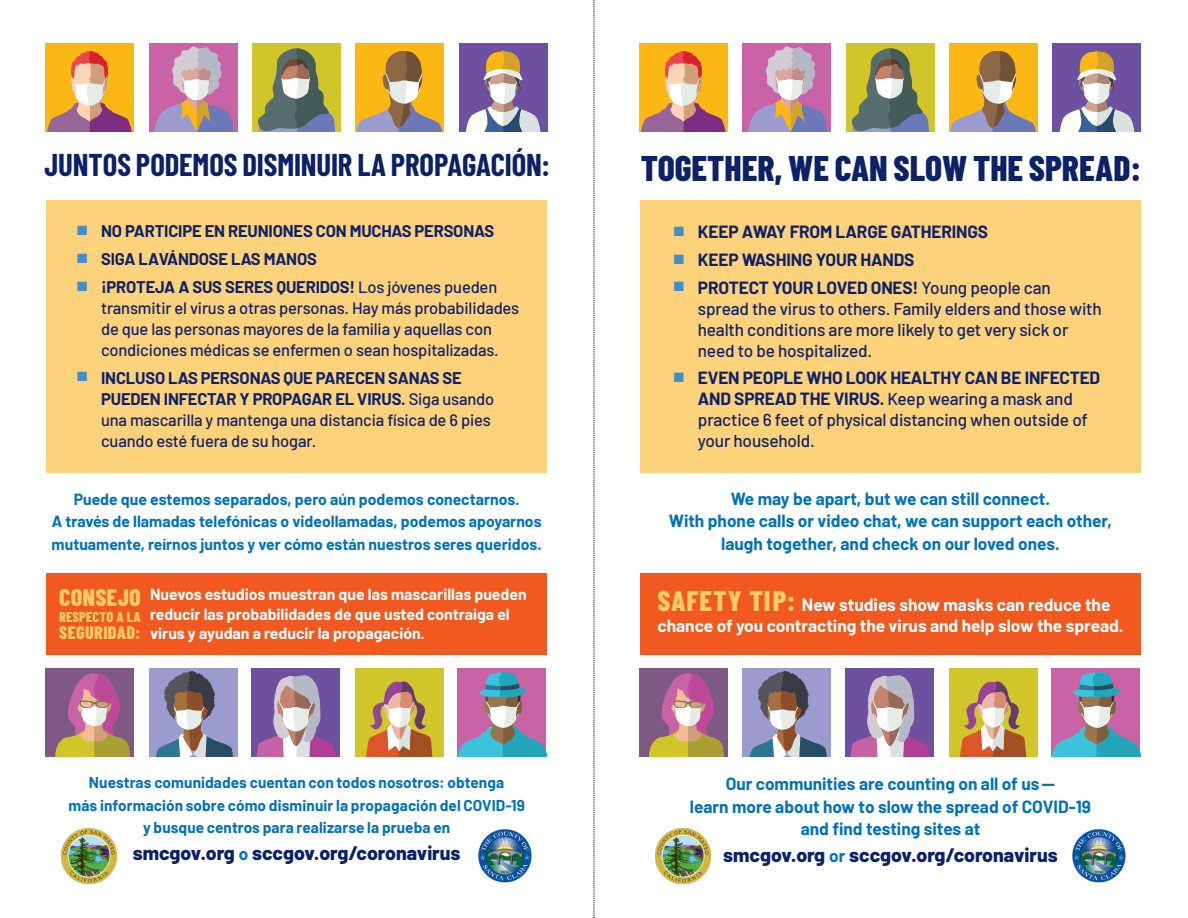
<style>
.page{position:relative;width:1188px;height:918px;background:#fff}
.page>*{position:absolute;margin:0;border:0;box-sizing:border-box;transform-origin:0 0}
.t1{font:800 35.7px "Barlow Condensed";color:#0d2169}
.t2{font:700 30.75px "Barlow Condensed";letter-spacing:-.005em;color:#0d2169}
.t3{font:800 24px "Barlow Condensed";letter-spacing:.01em;color:#fecb64}
.t4{font:800 19.5px "Barlow";color:#0d2169}
.t5{font:800 18px "Barlow Condensed";letter-spacing:.02em;color:#fecb64}
.t6{font:500 17.25px/21px "Barlow";letter-spacing:-.01em;color:#0d2169}
.t7{font:700 17.25px/22.5px "Barlow";color:#0072bc;text-align:center}
.t8{font:700 17.25px/21px "Barlow";color:#fff}
.t9{font:700 17.25px "Barlow";letter-spacing:-.01em;color:#0d2169}
.t10{font:500 16.5px/21px "Barlow";letter-spacing:-.01em;color:#0d2169}
.t11{font:700 16.5px "Barlow";letter-spacing:-.01em;color:#0d2169}
.t12{font:700 15.75px/22.5px "Barlow";color:#0072bc;text-align:center}
.t13{font:700 15.75px/19.5px "Barlow";color:#fff}
.t14{font:700 15.3px/22.5px "Barlow";letter-spacing:.005em;color:#0072bc;text-align:center}
.t15{font:800 14.25px "Barlow Condensed";letter-spacing:.01em;color:#fecb64}
.s1{color:#448dcb}
.s2{font-weight:700}
.s3{font-weight:700;font-size:17.25px;color:#0072bc}
.s4{font-family:"Barlow Condensed";font-weight:800;font-size:28.5px;color:#fecb64}
</style>
<div class="page">
<div style="left:949px;top:43px;width:89px;height:89px;background:#fcb715"></div>
<svg style="left:950px;top:51px;width:86px;height:81px"></svg>
<div style="left:743px;top:43px;width:88px;height:89px;background:#ca63a6"></div>
<svg style="left:747px;top:46px;width:81px;height:86px"></svg>
<div style="left:1053px;top:43px;width:88px;height:89px;background:#6e50a0"></div>
<svg style="left:1059px;top:51px;width:76px;height:81px"></svg>
<div style="left:846px;top:43px;width:89px;height:89px;background:#d0c629"></div>
<svg style="left:851px;top:48px;width:78px;height:84px"></svg>
<div style="left:639px;top:43px;width:89px;height:89px;background:#fcb715"></div>
<svg style="left:641px;top:51px;width:85px;height:81px"></svg>
<div style="left:356px;top:43px;width:88px;height:89px;background:#fcb715"></div>
<svg style="left:356px;top:51px;width:87px;height:81px"></svg>
<div style="left:149px;top:43px;width:88px;height:89px;background:#ca63a6"></div>
<svg style="left:154px;top:46px;width:80px;height:86px"></svg>
<div style="left:459px;top:43px;width:88px;height:89px;background:#6e50a0"></div>
<svg style="left:465px;top:51px;width:76px;height:81px"></svg>
<div style="left:252px;top:43px;width:89px;height:89px;background:#d0c629"></div>
<svg style="left:258px;top:48px;width:78px;height:84px"></svg>
<div style="left:46px;top:43px;width:88px;height:89px;background:#fcb715"></div>
<svg style="left:47px;top:51px;width:85px;height:81px"></svg>
<div style="left:846px;top:668px;width:88px;height:89px;background:#6e50a0"></div>
<svg style="left:850px;top:675px;width:80px;height:82px"></svg>
<div style="left:1052px;top:668px;width:88px;height:89px;background:#ca63a6"></div>
<svg style="left:1052px;top:672px;width:88px;height:85px"></svg>
<div style="left:949px;top:668px;width:89px;height:89px;background:#d0c629"></div>
<svg style="left:960px;top:681px;width:66px;height:76px"></svg>
<div style="left:743px;top:668px;width:88px;height:89px;background:#9b9ccd"></div>
<svg style="left:749px;top:670px;width:78px;height:87px"></svg>
<div style="left:639px;top:668px;width:89px;height:89px;background:#7e5983"></div>
<svg style="left:649px;top:673px;width:75px;height:84px"></svg>
<div style="left:252px;top:668px;width:88px;height:89px;background:#6e50a0"></div>
<svg style="left:256px;top:675px;width:80px;height:82px"></svg>
<div style="left:458px;top:668px;width:88px;height:89px;background:#ca63a6"></div>
<svg style="left:458px;top:672px;width:88px;height:85px"></svg>
<div style="left:355px;top:668px;width:89px;height:89px;background:#d0c629"></div>
<svg style="left:366px;top:681px;width:66px;height:76px"></svg>
<div style="left:149px;top:668px;width:88px;height:89px;background:#9b9ccd"></div>
<svg style="left:155px;top:670px;width:78px;height:87px"></svg>
<div style="left:46px;top:668px;width:88px;height:89px;background:#7e5983"></div>
<svg style="left:55px;top:673px;width:75px;height:84px"></svg>
<img style="left:655px;top:829px;width:55px;height:55px">
<img style="left:61px;top:829px;width:55px;height:55px">
<img style="left:1072px;top:829px;width:54px;height:54px">
<img style="left:478px;top:829px;width:54px;height:54px">
<div style="left:46px;top:201px;width:501px;height:272px;background:#fed17b"></div>
<div style="left:46px;top:573px;width:501px;height:82px;background:#f15921"></div>
<div style="left:640px;top:201px;width:501px;height:272px;background:#fed17b"></div>
<div style="left:640px;top:573px;width:501px;height:82px;background:#f15921"></div>
<svg style="left:594px;top:0;width:1px;height:918px"></svg>
<p class="t2" style="left:44px;top:143px;width:507px">JUNTOS PODEMOS DISMINUIR LA PROPAGACIÓN:</p>
<p class="t11" style="left:77px;top:219px;width:419px"><span class="s1">■</span> NO PARTICIPE EN REUNIONES CON MUCHAS PERSONAS</p>
<p class="t11" style="left:77px;top:247px;width:241px"><span class="s1">■</span> SIGA LAVÁNDOSE LAS MANOS</p>
<p class="t10" style="left:101px;top:275px;width:420px;text-indent:-24px"><span class="s1">■</span> <span class="s2">¡PROTEJA A SUS SERES QUERIDOS!</span> Los jóvenes pueden transmitir el virus a otras personas. Hay más probabilidades de que las personas mayores de la familia y aquellas con condiciones médicas se enfermen o sean hospitalizadas.</p>
<p class="t10" style="left:101px;top:366px;width:395px;text-indent:-24px"><span class="s1">■</span> <span class="s2">INCLUSO LAS PERSONAS QUE PARECEN SANAS SE PUEDEN INFECTAR Y PROPAGAR EL VIRUS.</span> Siga usando una mascarilla y mantenga una distancia física de 6 pies cuando esté fuera de su hogar.</p>
<p class="t12" style="left:52px;top:487px;width:492px">Puede que estemos separados, pero aún podemos conectarnos.<br>A través de llamadas telefónicas o videollamadas, podemos apoyarnos mutuamente, reírnos juntos y ver cómo están nuestros seres queridos.</p>
<p class="t13" style="left:150px;top:584px;width:378px">Nuevos estudios muestran que las mascarillas pueden reducir las probabilidades de que usted contraiga el virus y ayudan a reducir la propagación.</p>
<p class="t3" style="left:59px;top:581px;width:83px">CONSEJO</p>
<p class="t15" style="left:59px;top:607px;width:83px">RESPECTO A LA</p>
<p class="t5" style="left:59px;top:619px;width:83px">SEGURIDAD:</p>
<p class="t14" style="left:68px;top:770px;width:458px">Nuestras comunidades cuentan con todos nosotros: obtenga<br>más información sobre cómo disminuir la propagación del COVID-19 y busque centros para realizarse la prueba en</p>
<p class="t4" style="left:133px;top:839px;width:329px">smcgov.org <span class="s3">o</span> sccgov.org/coronavirus</p>
<p class="t1" style="left:641px;top:143px;width:502px">TOGETHER, WE CAN SLOW THE SPREAD:</p>
<p class="t9" style="left:674px;top:219px;width:316px"><span class="s1">■</span> KEEP AWAY FROM LARGE GATHERINGS</p>
<p class="t9" style="left:674px;top:247px;width:242px"><span class="s1">■</span> KEEP WASHING YOUR HANDS</p>
<p class="t6" style="left:698px;top:276px;width:405px;text-indent:-24px"><span class="s1">■</span> <span class="s2">PROTECT YOUR LOVED ONES!</span> Young people can spread the virus to others. Family elders and those with health conditions are more likely to get very sick or need to be hospitalized.</p>
<p class="t6" style="left:698px;top:366px;width:404px;text-indent:-24px"><span class="s1">■</span> <span class="s2">EVEN PEOPLE WHO LOOK HEALTHY CAN BE INFECTED AND SPREAD THE VIRUS.</span> Keep wearing a mask and practice 6 feet of physical distancing when outside of your household.</p>
<p class="t7" style="left:669px;top:486px;width:445px">We may be apart, but we can still connect.<br>With phone calls or video chat, we can support each other, laugh together, and check on our loved ones.</p>
<p class="t8" style="left:657px;top:592px;width:468px"><span class="s4">SAFETY TIP:</span> New studies show masks can reduce the chance of you contracting the virus and help slow the spread.</p>
<p class="t7" style="left:690px;top:771px;width:403px">Our communities are counting on all of us—<br>learn more about how to slow the spread of COVID-19 and find testing sites at</p>
<p class="t4" style="left:723px;top:841px;width:336px">smcgov.org <span class="s3">or</span> sccgov.org/coronavirus</p>
</div>
